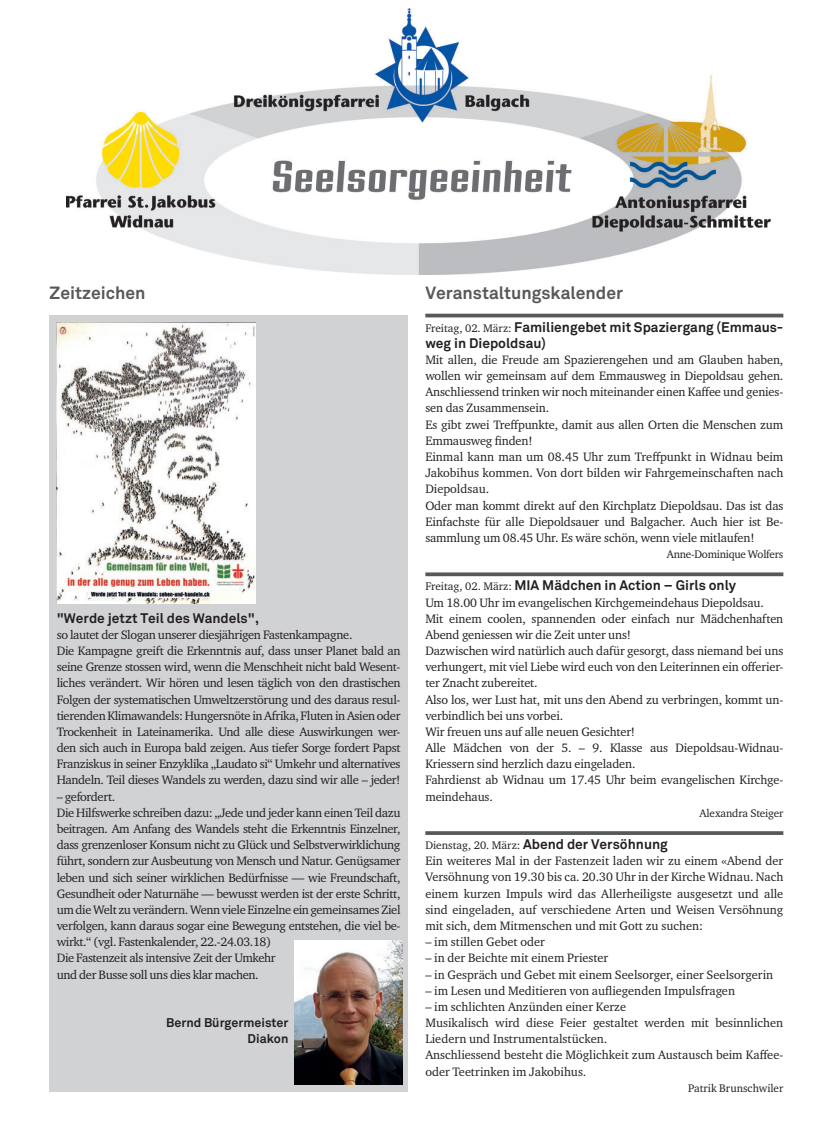
<style>
.page{position:relative;width:833px;height:1134px;background:#fff}
.page>*{position:absolute;margin:0;border:0;box-sizing:border-box;transform-origin:0 0}
.t1{font:700 17.5px "Akkurat";color:#57585a}
.t2{font:700 13.75px/16.1px "Akkurat";color:#231f20}
.t3{font:12.5px/16.1px "Charter ITC Std";letter-spacing:-.01em;color:#231f20;text-align:justify}
.t4{font:12.5px "Charter ITC Std";letter-spacing:-.03em;color:#231f20}
.t5{font:700 12.5px "Akkurat";color:#231f20}
.t6{font:11.25px "Charter ITC Std";letter-spacing:-.01em;color:#231f20}
.s1{font-family:"Charter ITC Std";font-weight:400;font-size:11.25px}
</style>
<div class="page">
<div style="left:50px;top:315px;width:357px;height:776px;background:#d1d2d4"></div>
<hr style="left:425px;top:314px;width:358px;height:3px;background:#57585a">
<svg style="left:425px;top:572px;width:358px;height:4px"></svg>
<svg style="left:425px;top:831px;width:358px;height:4px"></svg>
<img style="left:66px;top:8px;width:704px;height:266px">
<img style="left:57px;top:322px;width:198px;height:281px">
<img style="left:295px;top:940px;width:108px;height:144px">
<p class="t1" style="left:50px;top:282px;width:97px">Zeitzeichen</p>
<p class="t2" style="left:57px;top:610px;width:204px">"Werde jetzt Teil des Wandels",</p>
<p class="t4" style="left:57px;top:627px;width:297px">so lautet der Slogan unserer diesjährigen Fastenkampagne.</p>
<p class="t3" style="left:57px;top:642px;width:345px">Die Kampagne greift die Erkenntnis auf, dass unser Planet bald an seine Grenze stossen wird, wenn die Menschheit nicht bald Wesent&shy;liches verändert. Wir hören und lesen täglich von den drastischen Folgen der systematischen Umweltzerstörung und des daraus resul&shy;tierenden Klimawandels: Hungersnöte in Afrika, Fluten in Asien oder Trockenheit in Lateinamerika. Und alle diese Auswirkungen wer&shy;den sich auch in Europa bald zeigen. Aus tiefer Sorge fordert Papst Franziskus in seiner Enzyklika „Laudato si“ Umkehr und alternatives Handeln. Teil dieses Wandels zu werden, dazu sind wir alle – jeder!</p>
<p class="t4" style="left:57px;top:788px;width:60px">– gefordert.</p>
<p class="t3" style="left:57px;top:804px;width:345px">Die Hilfswerke schreiben dazu: „Jede und jeder kann einen Teil dazu beitragen. Am Anfang des Wandels steht die Erkenntnis Einzelner, dass grenzenloser Konsum nicht zu Glück und Selbstverwirklichung führt, sondern zur Ausbeutung von Mensch und Natur. Genügsamer leben und sich seiner wirklichen Bedürfnisse — wie Freundschaft, Gesundheit oder Naturnähe — bewusst werden ist der erste Schritt, um die Welt zu verändern. Wenn viele Einzelne ein gemeinsames Ziel verfolgen, kann daraus sogar eine Bewegung entstehen, die viel be&shy;wirkt.“ (vgl. Fastenkalender, 22.-24.03.18)</p>
<p class="t4" style="left:57px;top:950px;width:220px">Die Fastenzeit als intensive Zeit der Umkehr</p>
<p class="t4" style="left:57px;top:966px;width:204px">und der Busse soll uns dies klar machen.</p>
<p class="t5" style="left:166px;top:1015px;width:124px">Bernd Bürgermeister</p>
<p class="t5" style="left:247px;top:1031px;width:42px">Diakon</p>
<p class="t1" style="left:425px;top:282px;width:199px">Veranstaltungskalender</p>
<p class="t2" style="left:425px;top:319px;width:359px"><span class="s1">Freitag, 02. März:</span> Familiengebet mit Spaziergang (Emmaus&shy;weg in Diepoldsau)</p>
<p class="t3" style="left:425px;top:351px;width:359px">Mit allen, die Freude am Spazierengehen und am Glauben haben, wollen wir gemeinsam auf dem Emmausweg in Diepoldsau gehen.<br>Anschliessend trinken wir noch miteinander einen Kaffee und genies&shy;sen das Zusammensein.</p>
<p class="t3" style="left:425px;top:416px;width:359px">Es gibt zwei Treffpunkte, damit aus allen Orten die Menschen zum<br>Emmausweg finden!</p>
<p class="t3" style="left:425px;top:448px;width:359px">Einmal kann man um 08.45 Uhr zum Treffpunkt in Widnau beim Jakobihus kommen. Von dort bilden wir Fahrgemeinschaften nach Diepoldsau.</p>
<p class="t3" style="left:425px;top:497px;width:359px">Oder man kommt direkt auf den Kirchplatz Diepoldsau. Das ist das Einfachste für alle Diepoldsauer und Balgacher. Auch hier ist Be&shy;sammlung um 08.45 Uhr. Es wäre schön, wenn viele mitlaufen!</p>
<p class="t6" style="left:667px;top:547px;width:118px">Anne-Dominique Wolfers</p>
<p class="t2" style="left:425px;top:577px;width:312px"><span class="s1">Freitag, 02. März:</span> MIA Mädchen in Action – Girls only</p>
<p class="t3" style="left:425px;top:594px;width:340px">Um 18.00 Uhr im evangelischen Kirchgemeindehaus Diepoldsau.</p>
<p class="t3" style="left:425px;top:610px;width:359px">Mit einem coolen, spannenden oder einfach nur Mädchenhaften<br>Abend geniessen wir die Zeit unter uns!</p>
<p class="t3" style="left:425px;top:642px;width:359px">Dazwischen wird natürlich auch dafür gesorgt, dass niemand bei uns verhungert, mit viel Liebe wird euch von den Leiterinnen ein offerier&shy;ter Znacht zubereitet.</p>
<p class="t3" style="left:425px;top:691px;width:359px">Also los, wer Lust hat, mit uns den Abend zu verbringen, kommt un&shy;verbindlich bei uns vorbei.</p>
<p class="t3" style="left:425px;top:723px;width:211px">Wir freuen uns auf alle neuen Gesichter!</p>
<p class="t3" style="left:425px;top:740px;width:359px">Alle Mädchen von der 5. – 9. Klasse aus Diepoldsau-Widnau-</p>
<p class="t3" style="left:425px;top:756px;width:212px">Kriessern sind herzlich dazu eingeladen.</p>
<p class="t3" style="left:425px;top:772px;width:359px">Fahrdienst ab Widnau um 17.45 Uhr beim evangelischen Kirchge&shy;meindehaus.</p>
<p class="t6" style="left:699px;top:806px;width:85px">Alexandra Steiger</p>
<p class="t2" style="left:425px;top:836px;width:244px"><span class="s1">Dienstag, 20. März:</span> Abend der Versöhnung</p>
<p class="t3" style="left:425px;top:853px;width:359px">Ein weiteres Mal in der Fastenzeit laden wir zu einem «Abend der Versöhnung von 19.30 bis ca. 20.30 Uhr in der Kirche Widnau. Nach einem kurzen Impuls wird das Allerheiligste ausgesetzt und alle sind eingeladen, auf verschiedene Arten und Weisen Versöhnung mit sich, dem Mitmenschen und mit Gott zu suchen:</p>
<p class="t3" style="left:425px;top:934px;width:121px">– im stillen Gebet oder</p>
<p class="t3" style="left:425px;top:950px;width:184px">– in der Beichte mit einem Priester</p>
<p class="t3" style="left:425px;top:966px;width:349px">– in Gespräch und Gebet mit einem Seelsorger, einer Seelsorgerin</p>
<p class="t3" style="left:425px;top:982px;width:311px">– im Lesen und Meditieren von aufliegenden Impulsfragen</p>
<p class="t3" style="left:425px;top:998px;width:202px">– im schlichten Anzünden einer Kerze</p>
<p class="t3" style="left:425px;top:1014px;width:359px">Musikalisch wird diese Feier gestaltet werden mit besinnlichen</p>
<p class="t3" style="left:425px;top:1031px;width:183px">Liedern und Instrumentalstücken.</p>
<p class="t3" style="left:425px;top:1047px;width:359px">Anschliessend besteht die Möglichkeit zum Austausch beim Kaffee&shy;oder Teetrinken im Jakobihus.</p>
<p class="t6" style="left:688px;top:1081px;width:97px">Patrik Brunschwiler</p>
</div>
